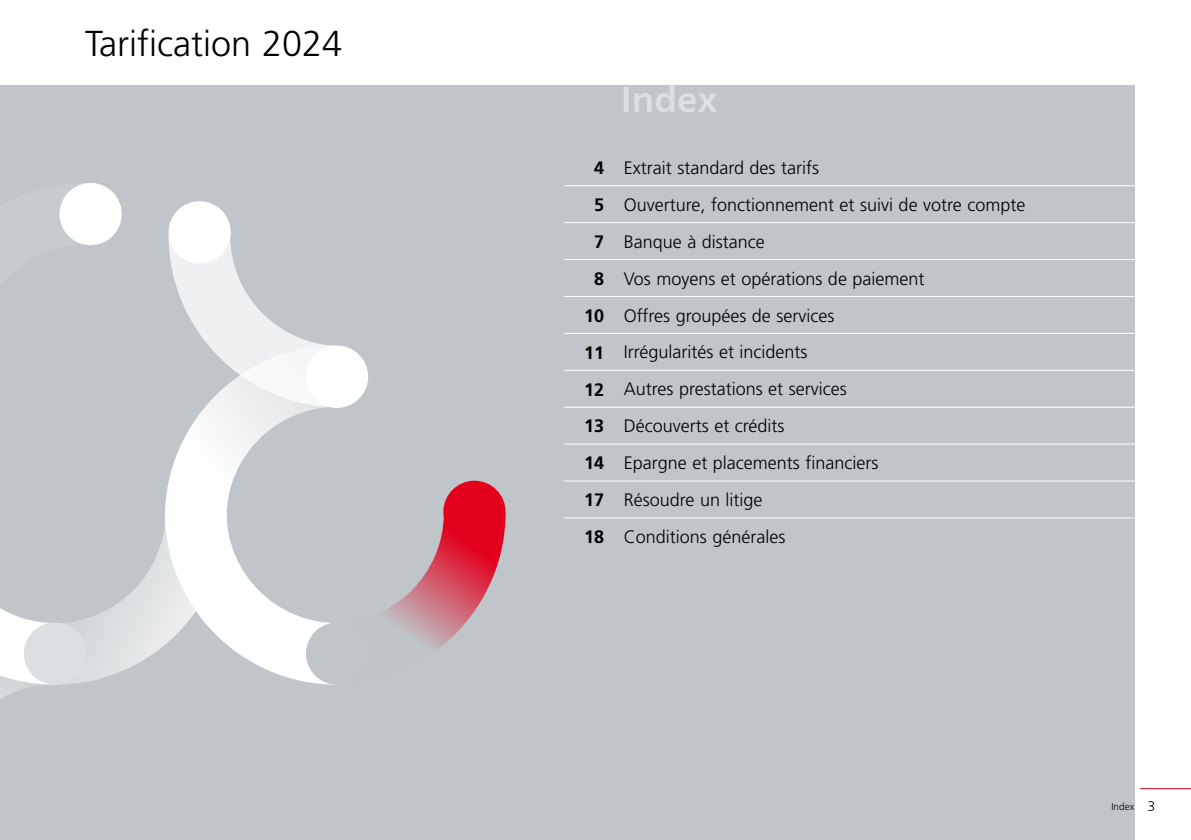
<style>
.page{position:relative;width:1191px;height:840px;background:#fff}
.page>*{position:absolute;margin:0;border:0;box-sizing:border-box;transform-origin:0 0}
.t1{font:300 36px "Frutiger LT Std";color:#000}
.t2{font:700 36px "Frutiger Neue LT Pro";color:#dbdfe1}
.t3{font:300 18px/37.2px "Frutiger LT Std";color:#000}
.t4{font:700 18px "Frutiger LT Std";color:#000}
.t5{font:300 10px "Frutiger LT Std";color:#000}
.s1{font-size:14px}
</style>
<div class="page">
<div style="left:0;top:85px;width:1134px;height:754px;background:#bfc5c8"></div>
<svg style="left:0;top:183px;width:505px;height:516px"></svg>
<div style="left:443px;top:480px;width:62px;height:62px;background:#e3001d;border-radius:50%"></div>
<div style="left:306px;top:622px;width:62px;height:62px;background:#bfc5c8;border-radius:50%"></div>
<div style="left:24px;top:622px;width:62px;height:62px;background:#dbdfe1;border-radius:50%"></div>
<hr style="left:564px;top:517px;width:627px;height:1px;background:#fff">
<hr style="left:564px;top:480px;width:627px;height:1px;background:#fff">
<hr style="left:564px;top:443px;width:627px;height:1px;background:#fff">
<hr style="left:564px;top:406px;width:627px;height:1px;background:#fff">
<hr style="left:564px;top:370px;width:627px;height:1px;background:#fff">
<hr style="left:564px;top:333px;width:627px;height:1px;background:#fff">
<hr style="left:564px;top:296px;width:627px;height:1px;background:#fff">
<hr style="left:564px;top:259px;width:627px;height:1px;background:#fff">
<hr style="left:564px;top:222px;width:627px;height:1px;background:#fff">
<hr style="left:564px;top:185px;width:627px;height:1px;background:#fff">
<hr style="left:1140px;top:787px;width:51px;height:1px;background:#e3001d">
<h1 class="t1" style="left:85px;top:23px;width:259px">Tarification 2024</h1>
<h1 class="t2" style="left:621px;top:78px;width:98px">Index</h1>
<p class="t4" style="left:594px;top:157px;width:12px">4</p>
<p class="t3" style="left:624px;top:149px;width:197px">Extrait standard des tarifs</p>
<p class="t4" style="left:594px;top:194px;width:12px">5</p>
<p class="t3" style="left:624px;top:186px;width:403px">Ouverture, fonctionnement et suivi de votre compte</p>
<p class="t4" style="left:594px;top:231px;width:12px">7</p>
<p class="t3" style="left:624px;top:223px;width:143px">Banque à distance</p>
<p class="t4" style="left:594px;top:268px;width:12px">8</p>
<p class="t4" style="left:584px;top:305px;width:22px">10</p>
<p class="t3" style="left:624px;top:260px;width:302px">Vos moyens et opérations de paiement<br>Offres groupées de services</p>
<p class="t4" style="left:584px;top:341px;width:22px">11</p>
<p class="t3" style="left:624px;top:333px;width:185px">Irrégularités et incidents</p>
<p class="t4" style="left:584px;top:378px;width:22px">12</p>
<p class="t3" style="left:624px;top:370px;width:224px">Autres prestations et services</p>
<p class="t4" style="left:584px;top:415px;width:22px">13</p>
<p class="t3" style="left:624px;top:407px;width:162px">Découverts et crédits</p>
<p class="t4" style="left:584px;top:452px;width:22px">14</p>
<p class="t4" style="left:584px;top:489px;width:22px">17</p>
<p class="t3" style="left:624px;top:444px;width:256px">Epargne et placements financiers<br>Résoudre un litige</p>
<p class="t4" style="left:584px;top:526px;width:22px">18</p>
<p class="t3" style="left:624px;top:518px;width:163px">Conditions générales</p>
<p class="t5" style="left:1111px;top:800px;width:45px">Index <span class="s1">3</span></p>
</div>
